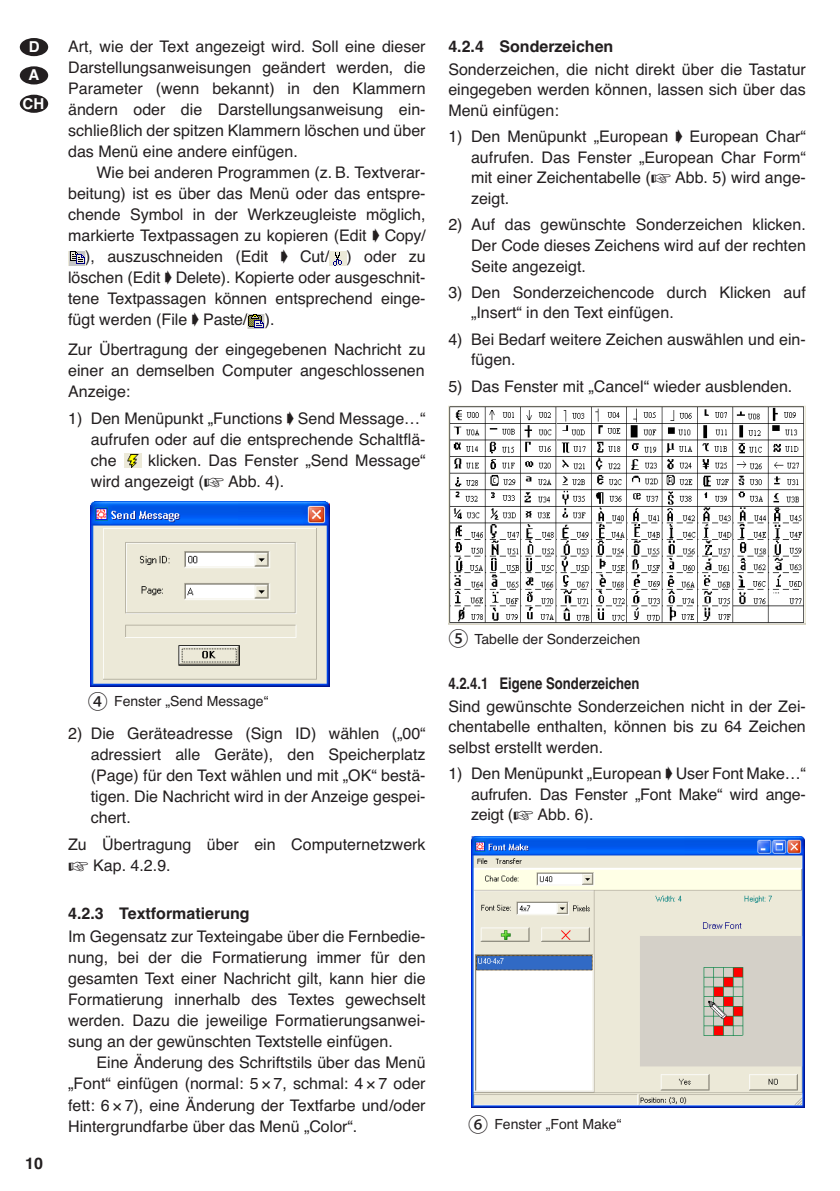
<style>
.page{position:relative;width:840px;height:1191px;background:#fff}
.page>*{position:absolute;margin:0;border:0;box-sizing:border-box;transform-origin:0 0}
.t1{font:16px/21px "Helvetica";color:#231f20;text-align:justify}
.t2{font:700 16px "Helvetica";color:#231f20}
.t3{font:700 condensed 16px "Helvetica";color:#231f20}
.t4{font:700 15px/28.4px "Helvetica";color:#fff;text-align:center}
.t5{font:14px "Helvetica";color:#231f20}
.s1{font-family:"Koz Go Pro";font-weight:500;font-size:20px}
</style>
<div class="page">
<div style="left:20px;top:38px;width:28px;height:18px;background:#231f20;border-radius:50%"></div>
<div style="left:20px;top:66px;width:28px;height:18px;background:#231f20;border-radius:50%"></div>
<div style="left:20px;top:95px;width:28px;height:18px;background:#231f20;border-radius:50%"></div>
<img style="left:247px;top:314px;width:17px;height:14px">
<img style="left:471px;top:836px;width:333px;height:271px">
<img style="left:91px;top:502px;width:238px;height:184px">
<img style="left:124px;top:454px;width:17px;height:14px">
<img style="left:68px;top:251px;width:17px;height:14px">
<img style="left:329px;top:251px;width:17px;height:14px">
<img style="left:448px;top:406px;width:356px;height:218px">
<p class="t4" style="left:23px;top:34px;width:23px">D<br>A<br>CH</p>
<p class="t1" style="left:68px;top:37px;width:359px">Art, wie der Text angezeigt wird. Soll eine dieser Darstellungsanweisungen geändert werden, die Parameter (wenn bekannt) in den Klammern ändern oder die Darstellungsanweisung ein&shy;schließlich der spitzen Klammern löschen und über das Menü eine andere einfügen.</p>
<p class="t1" style="left:96px;top:163px;width:330px">Wie bei anderen Programmen (z. B. Textverar-</p>
<p class="t1" style="left:68px;top:184px;width:359px">beitung) ist es über das Menü oder das entspre-</p>
<p class="t1" style="left:68px;top:205px;width:359px">chende Symbol in der Werkzeugleiste möglich,</p>
<p class="t1" style="left:68px;top:227px;width:359px">markierte Textpassagen zu kopieren (Edit ➧ Copy/</p>
<p class="t1" style="left:85px;top:248px;width:342px">), auszuschneiden (Edit ➧ Cut/ ) oder zu</p>
<p class="t1" style="left:68px;top:269px;width:359px">löschen (Edit ➧ Delete). Kopierte oder ausgeschnit-</p>
<p class="t1" style="left:68px;top:290px;width:359px">tene Textpassagen können entsprechend einge-</p>
<p class="t1" style="left:68px;top:311px;width:208px">fügt werden (File ➧ Paste/ ).</p>
<p class="t1" style="left:68px;top:340px;width:359px">Zur Übertragung der eingegebenen Nachricht zu einer an demselben Computer angeschlossenen Anzeige:</p>
<p class="t1" style="left:91px;top:409px;width:336px;text-indent:-23px">1) Den Menüpunkt „Functions ➧ Send Message…“ aufrufen oder auf die entsprechende Schaltflä&shy;che</p>
<p class="t1" style="left:91px;top:451px;width:336px;text-indent:57px">klicken. Das Fenster „Send Message“ wird angezeigt (☞ Abb. 4).</p>
<p class="t2" style="left:448px;top:40px;width:166px">4.2.4 Sonderzeichen</p>
<p class="t1" style="left:448px;top:60px;width:359px">Sonderzeichen, die nicht direkt über die Tastatur eingegeben werden können, lassen sich über das Menü einfügen:</p>
<p class="t1" style="left:471px;top:128px;width:336px;text-indent:-23px">1) Den Menüpunkt „European ➧ European Char“ aufrufen. Das Fenster „European Char Form“ mit einer Zeichentabelle (☞ Abb. 5) wird ange&shy;zeigt.</p>
<p class="t1" style="left:471px;top:216px;width:336px;text-indent:-23px">2) Auf das gewünschte Sonderzeichen klicken.<br>Der Code dieses Zeichens wird auf der rechten Seite angezeigt.</p>
<p class="t1" style="left:471px;top:283px;width:336px;text-indent:-23px">3) Den Sonderzeichencode durch Klicken auf „Insert“ in den Text einfügen.</p>
<p class="t1" style="left:471px;top:330px;width:336px;text-indent:-23px">4) Bei Bedarf weitere Zeichen auswählen und ein&shy;fügen.</p>
<p class="t1" style="left:448px;top:377px;width:345px">5) Das Fenster mit „Cancel“ wieder ausblenden.</p>
<p class="t2" style="left:25px;top:1157px;width:19px">10</p>
<p class="t5" style="left:88px;top:696px;width:182px"><span class="s1">④</span> Fenster „Send Message“</p>
<p class="t1" style="left:91px;top:724px;width:336px;text-indent:-23px">2) Die Geräteadresse (Sign ID) wählen („00“ adressiert alle Geräte), den Speicherplatz (Page) für den Text wählen und mit „OK“ bestä&shy;tigen. Die Nachricht wird in der Anzeige gespei&shy;chert.</p>
<p class="t1" style="left:68px;top:835px;width:359px">Zu Übertragung über ein Computernetzwerk ☞ Kap. 4.2.9.</p>
<p class="t2" style="left:68px;top:907px;width:183px">4.2.3 Textformatierung</p>
<p class="t1" style="left:68px;top:927px;width:359px">Im Gegensatz zur Texteingabe über die Fernbedie&shy;nung, bei der die Formatierung immer für den gesamten Text einer Nachricht gilt, kann hier die Formatierung innerhalb des Textes gewechselt werden. Dazu die jeweilige Formatierungsanwei&shy;sung an der ge wünschten Textstelle einfügen.</p>
<p class="t1" style="left:68px;top:1053px;width:359px;text-indent:28px">Eine Änderung des Schriftstils über das Menü „Font“ einfügen (normal: 5 × 7, schmal: 4 × 7 oder fett: 6 × 7), eine Änderung der Textfarbe und/oder Hintergrundfarbe über das Menü „Color“.</p>
<p class="t5" style="left:448px;top:633px;width:193px"><span class="s1">⑤</span> Tabelle der Sonderzeichen</p>
<p class="t3" style="left:448px;top:677px;width:193px">4.2.4.1 Eigene Sonderzeichen</p>
<p class="t1" style="left:448px;top:697px;width:359px">Sind gewünschte Sonderzeichen nicht in der Zei&shy;chentabelle enthalten, können bis zu 64 Zeichen selbst erstellt werden.</p>
<p class="t1" style="left:471px;top:764px;width:336px;text-indent:-23px">1) Den Menüpunkt „European ➧ User Font Make…“ aufrufen. Das Fenster „Font Make“ wird ange&shy;zeigt (☞ Abb. 6).</p>
<p class="t5" style="left:468px;top:1119px;width:154px"><span class="s1">⑥</span> Fenster „Font Make“</p>
</div>
